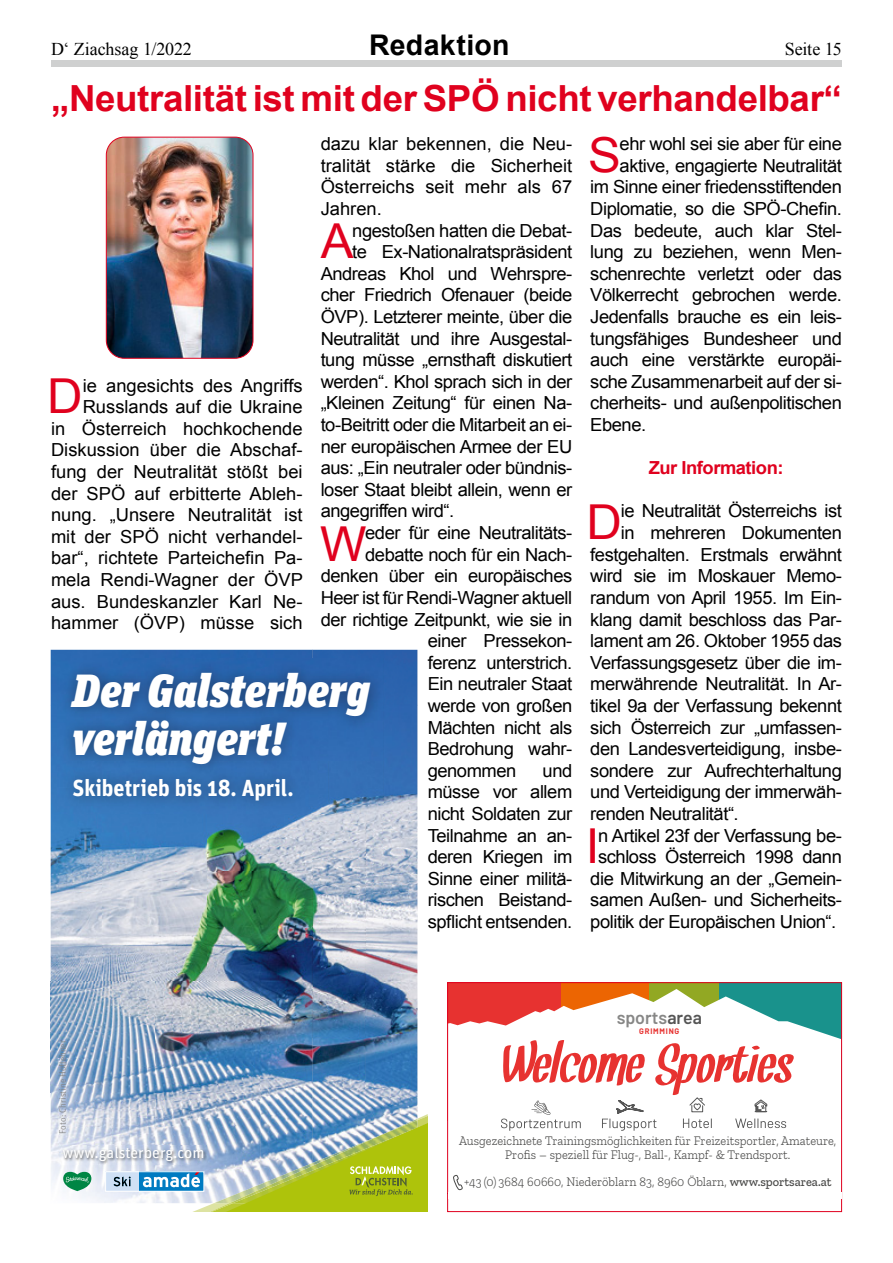
<style>
.page{position:relative;width:893px;height:1263px;background:#fff}
.page>*{position:absolute;margin:0;border:0;box-sizing:border-box;transform-origin:0 0}
.t1{font:56.7px "Snickles";color:#e73230}
.t2{font:48.15px "Arial";color:#e0011e}
.t3{font:italic 900 46.5px/48px "Unit Slab OT";color:#fff;scale:.95 1}
.t4{font:700 36px "Arial";letter-spacing:-.01em;color:#e0011e}
.t5{font:700 28.5px "Arial";letter-spacing:.01em;color:#000}
.t6{font:700 23.25px "Unit OT";color:#fff;scale:.95 1}
.t7{font:18px/21.6px "Arial";letter-spacing:-.025em;color:#000;text-align:justify}
.t8{font:18px/21.6px "Arial";color:#000;text-align:right}
.t9{font:18px "Times New Roman";letter-spacing:-.01em;color:#000}
.t10{font:700 18px "Arial";letter-spacing:-.025em;color:#e0011e}
.t11{font:600 17.7px "Barlow";color:#878786}
.t12{font:15.6px "Unit OT";letter-spacing:-.005em;color:#fff}
.t13{font:300 13.05px/13.6px "Zilla Slab";color:#494948;text-align:center;scale:.95 1}
.t14{font:300 9.3px "Unit OT";color:#80807f}
.t15{font:700 7.8px "Barlow";letter-spacing:.1em;color:#e73230}
.s1{color:#565656}
.s2{font-weight:500}
</style>
<div class="page">
<div style="left:51px;top:61px;width:791px;height:6px;background:#cfd0d0"></div>
<img style="left:106px;top:137px;width:147px;height:221px">
<div style="left:106px;top:137px;width:147px;height:222px;border:1px solid #e0011e;border-radius:18px"></div>
<svg style="left:448px;top:983px;width:135px;height:138px"></svg>
<div style="left:719px;top:983px;width:123px;height:136px;background:#19928c"></div>
<svg style="left:449px;top:989px;width:391px;height:138px"></svg>
<svg style="left:602px;top:1100px;width:54px;height:31px"></svg>
<svg style="left:755px;top:1099px;width:12px;height:13px"></svg>
<svg style="left:735px;top:1118px;width:51px;height:10px"></svg>
<svg style="left:501px;top:1100px;width:80px;height:31px"></svg>
<svg style="left:689px;top:1097px;width:16px;height:15px"></svg>
<svg style="left:683px;top:1118px;width:29px;height:10px"></svg>
<svg style="left:453px;top:1175px;width:10px;height:15px"></svg>
<div style="left:447px;top:982px;width:395px;height:230px;border:1px solid #e0011e"></div>
<div style="left:448px;top:1192px;width:393px;height:6px;background:#fff"></div>
<div style="left:51px;top:650px;width:366px;height:55px;background:#2a63ad"></div>
<img style="left:51px;top:705px;width:52px;height:277px">
<img style="left:365px;top:705px;width:52px;height:404px">
<img style="left:103px;top:813px;width:209px;height:169px">
<img style="left:312px;top:813px;width:53px;height:296px">
<img style="left:51px;top:982px;width:209px;height:221px">
<img style="left:260px;top:982px;width:53px;height:127px">
<img style="left:57px;top:658px;width:327px;height:155px">
<svg style="left:63px;top:1172px;width:28px;height:19px"></svg>
<div style="left:106px;top:1172px;width:35px;height:19px;background:#cfe0f5"></div>
<div style="left:139px;top:1172px;width:65px;height:19px;background:#007bc1"></div>
<svg style="left:143px;top:1109px;width:285px;height:103px;background:#a9bf90"></svg>
<svg style="left:114px;top:1177px;width:17px;height:9px"></svg>
<div style="left:105px;top:1171px;width:99px;height:20px;border:1px solid #fff"></div>
<img style="left:61px;top:1145px;width:145px;height:19px">
<p class="t9" style="left:51px;top:37px;width:142px">D‘ Ziachsag 1/2022</p>
<h3 class="t5" style="left:369px;top:26px;width:142px">Redaktion</h3>
<p class="t9" style="left:785px;top:37px;width:59px">Seite 15</p>
<h3 class="t4" style="left:51px;top:75px;width:792px">„Neutralität ist mit der SPÖ nicht verhandelbar“</h3>
<p class="t7" style="left:321px;top:133px;width:253px">dazu klar bekennen, die Neu&shy;tralität stärke die Sicherheit Österreichs seit mehr als 67<br>Jahren.</p>
<h2 class="t2" style="left:321px;top:210px;width:34px">A</h2>
<p class="t7" style="left:352px;top:220px;width:222px">ngestoßen hatten die Debat-</p>
<p class="t7" style="left:352px;top:241px;width:221px">te Ex-Nationalratspräsident</p>
<p class="t7" style="left:321px;top:263px;width:253px">Andreas Khol und Wehrspre-</p>
<p class="t7" style="left:321px;top:285px;width:253px">cher Friedrich Ofenauer (beide</p>
<p class="t7" style="left:321px;top:306px;width:253px">ÖVP). Letzterer meinte, über die</p>
<p class="t7" style="left:321px;top:328px;width:253px">Neutralität und ihre Ausgestal-</p>
<p class="t7" style="left:321px;top:349px;width:253px">tung müsse „ernsthaft diskutiert</p>
<p class="t7" style="left:321px;top:371px;width:253px">werden“. Khol sprach sich in der</p>
<p class="t7" style="left:321px;top:393px;width:253px">„Kleinen Zeitung“ für einen Na-</p>
<p class="t7" style="left:321px;top:414px;width:253px">to-Beitritt oder die Mitarbeit an ei-</p>
<p class="t7" style="left:321px;top:436px;width:253px">ner europäischen Armee der EU</p>
<p class="t7" style="left:321px;top:457px;width:253px">aus: „Ein neutraler oder bündnis-</p>
<p class="t7" style="left:321px;top:479px;width:253px">loser Staat bleibt allein, wenn er</p>
<p class="t7" style="left:321px;top:501px;width:135px">angegriffen wird“.</p>
<h2 class="t2" style="left:320px;top:512px;width:48px">W</h2>
<p class="t7" style="left:365px;top:522px;width:209px">eder für eine Neutralitäts-</p>
<p class="t8" style="left:51px;top:375px;width:253px">ie angesichts des Angriffs<br>Russlands auf die Ukraine<br>in Österreich hochkochende<br>Diskussion über die Abschaf&shy;fung der Neutralität stößt bei der SPÖ auf erbitterte Ableh&shy;nung. „Unsere Neutralität ist mit der SPÖ nicht verhandel&shy;bar“, richtete Parteichefin Pa&shy;mela Rendi-Wagner der ÖVP aus. Bundeskanzler Karl Ne&shy;hammer (ÖVP) müsse sich</p>
<h2 class="t2" style="left:47px;top:365px;width:37px">D</h2>
<p class="t7" style="left:365px;top:544px;width:209px">debatte noch für ein Nach-</p>
<p class="t7" style="left:321px;top:565px;width:253px">denken über ein europäisches</p>
<p class="t7" style="left:321px;top:587px;width:253px">Heer ist für Rendi-Wagner aktuell</p>
<p class="t7" style="left:321px;top:609px;width:253px">der richtige Zeitpunkt, wie sie in</p>
<p class="t7" style="left:428px;top:630px;width:146px">einer Pressekon-</p>
<p class="t7" style="left:428px;top:652px;width:146px">ferenz unterstrich.</p>
<p class="t7" style="left:428px;top:673px;width:146px">Ein neutraler Staat</p>
<p class="t7" style="left:428px;top:695px;width:146px">werde von großen</p>
<p class="t7" style="left:428px;top:717px;width:146px">Mächten nicht als</p>
<p class="t7" style="left:428px;top:738px;width:146px">Bedrohung wahr-</p>
<p class="t7" style="left:428px;top:760px;width:90px">genommen</p>
<h3 class="t3" style="left:72px;top:666px;width:314px">Der Galsterberg verlängert!</h3>
<p class="t6" style="left:72px;top:772px;width:234px">Skibetrieb bis 18. April.</p>
<p class="t7" style="left:428px;top:760px;width:146px;text-indent:115px">und müsse vor allem nicht Soldaten zur Teilnahme an an&shy;deren Kriegen im Sinne einer militä&shy;rischen Beistand&shy;spflicht entsenden.</p>
<h2 class="t2" style="left:588px;top:123px;width:34px">S</h2>
<p class="t7" style="left:620px;top:133px;width:224px">ehr wohl sei sie aber für eine</p>
<p class="t7" style="left:620px;top:155px;width:224px">aktive, engagierte Neutralität</p>
<p class="t7" style="left:590px;top:177px;width:253px">im Sinne einer friedensstiftenden</p>
<p class="t7" style="left:590px;top:198px;width:253px">Diplomatie, so die SPÖ-Chefin.</p>
<p class="t7" style="left:590px;top:220px;width:253px">Das bedeute, auch klar Stel-</p>
<p class="t7" style="left:590px;top:241px;width:253px">lung zu beziehen, wenn Men-</p>
<p class="t7" style="left:590px;top:263px;width:253px">schenrechte verletzt oder das</p>
<p class="t7" style="left:590px;top:285px;width:253px">Völkerrecht gebrochen werde.</p>
<p class="t7" style="left:590px;top:306px;width:253px">Jedenfalls brauche es ein leis-</p>
<p class="t7" style="left:590px;top:328px;width:253px">tungsfähiges Bundesheer und</p>
<p class="t7" style="left:590px;top:349px;width:253px">auch eine verstärkte europäi-</p>
<p class="t7" style="left:590px;top:371px;width:253px">sche Zusammenarbeit auf der si-</p>
<p class="t7" style="left:590px;top:393px;width:253px">cherheits- und außenpolitischen</p>
<p class="t7" style="left:590px;top:414px;width:57px">Ebene.</p>
<p class="t10" style="left:649px;top:456px;width:136px">Zur Information:</p>
<h2 class="t2" style="left:586px;top:491px;width:37px">D</h2>
<p class="t7" style="left:621px;top:501px;width:223px">ie Neutralität Österreichs ist</p>
<p class="t7" style="left:621px;top:522px;width:223px">in mehreren Dokumenten</p>
<p class="t7" style="left:590px;top:544px;width:253px">festgehalten. Erstmals erwähnt</p>
<p class="t7" style="left:590px;top:565px;width:253px">wird sie im Moskauer Memo-</p>
<p class="t7" style="left:590px;top:587px;width:253px">randum von April 1955. Im Ein-</p>
<p class="t7" style="left:590px;top:609px;width:253px">klang damit beschloss das Par-</p>
<p class="t7" style="left:590px;top:630px;width:253px">lament am 26. Oktober 1955 das</p>
<p class="t7" style="left:590px;top:652px;width:253px">Verfassungsgesetz über die im-</p>
<p class="t7" style="left:590px;top:673px;width:253px">merwährende Neutralität. In Ar-</p>
<p class="t7" style="left:590px;top:695px;width:253px">tikel 9a der Verfassung bekennt</p>
<p class="t7" style="left:590px;top:717px;width:253px">sich Österreich zur „umfassen-</p>
<p class="t7" style="left:590px;top:738px;width:253px">den Landesverteidigung, insbe-</p>
<p class="t7" style="left:590px;top:760px;width:253px">sondere zur Aufrechterhaltung</p>
<p class="t7" style="left:590px;top:781px;width:253px">und Verteidigung der immerwäh-</p>
<p class="t7" style="left:590px;top:803px;width:150px">renden Neutralität“.</p>
<h2 class="t2" style="left:586px;top:815px;width:15px">I</h2>
<p class="t7" style="left:590px;top:825px;width:253px;text-align:center">n Artikel 23f der Verfassung be&shy;schloss Österreich 1998 dann die Mitwirkung an der „Gemein&shy;samen Außen- und Sicherheits&shy;politik der Europäischen Union“.</p>
<p class="t14" style="left:57px;top:1134px;width:95px;rotate:-90deg">Foto: Christine Höflehner</p>
<p class="t12" style="left:63px;top:1143px;width:143px">www.galsterberg.com</p>
<p class="t11" style="left:617px;top:1007px;width:87px">sports<span class="s1">area</span></p>
<p class="t15" style="left:639px;top:1027px;width:42px">GRIMMING</p>
<h1 class="t1" style="left:501px;top:1039px;width:295px">Welcome Sporties</h1>
<p class="t13" style="left:459px;top:1134px;width:399px">Ausgezeichnete Trainingsmöglichkeiten für Freizeitsportler, Amateure,<br>Profis – speziell für Flug-, Ball-, Kampf- &amp; Trendsport.</p>
<p class="t13" style="left:464px;top:1175px;width:388px">+43 (0) 3684 60660, Niederöblarn 83, 8960 Öblarn, <span class="s2">www.sportsarea.at</span></p>
</div>
